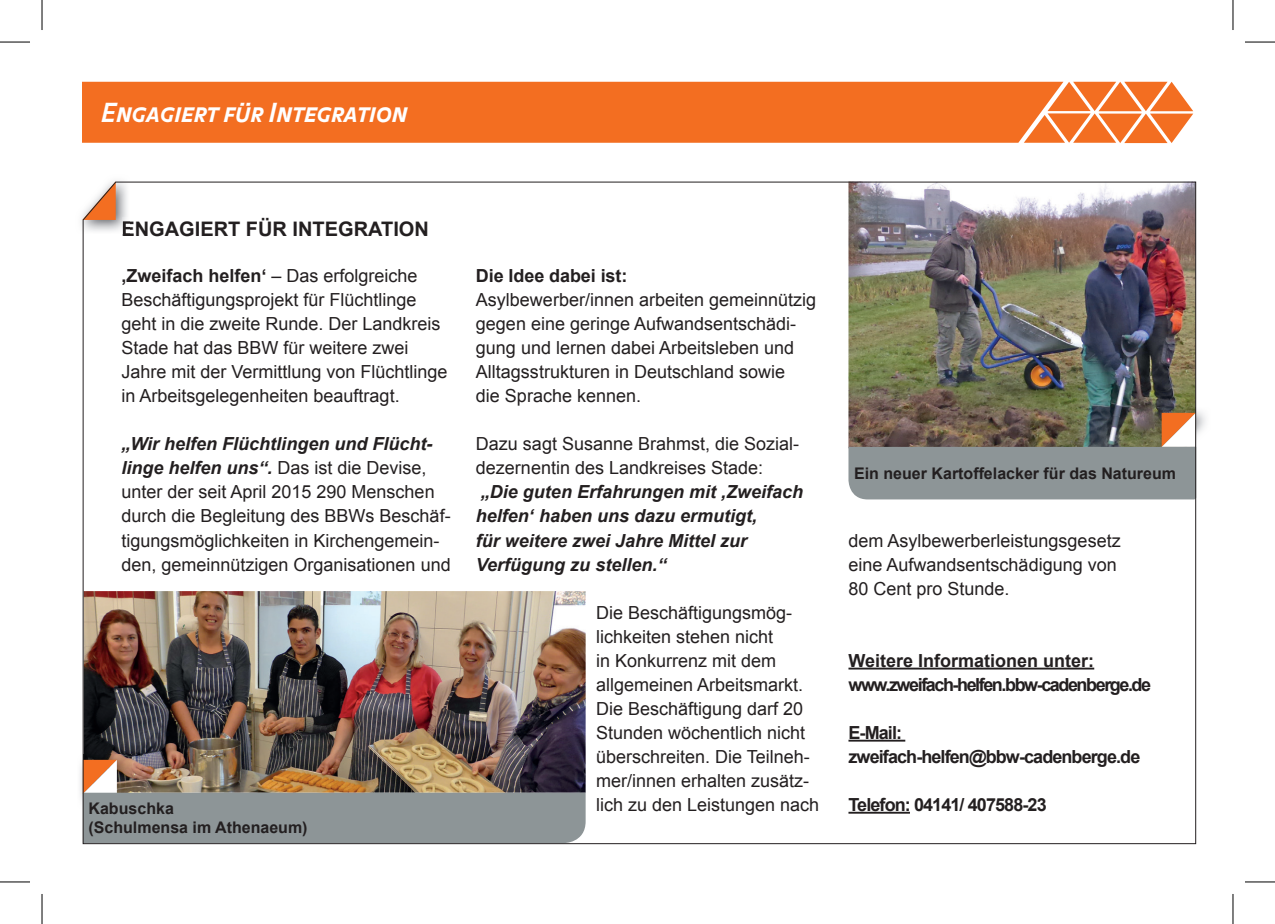
<style>
.page{position:relative;width:1275px;height:924px;background:#fff}
.page>*{position:absolute;margin:0;border:0;box-sizing:border-box;transform-origin:0 0}
.t1{font:italic 26px "Balance Bold Caps";color:#fff}
.t2{font:700 20px "Arial";color:#231f20}
.t3{font:18px/24px "Arial";color:#231f20}
.t4{font:italic 700 18px/24px "Arial";color:#231f20}
.t5{font:700 18px/24px "Arial";letter-spacing:-.08em;color:#231f20}
.t6{font:700 18px/24px "Arial";letter-spacing:-.05em;color:#231f20}
.t7{font:700 18px "Arial";letter-spacing:-.005em;color:#231f20}
.t8{font:700 16px/19.2px "Arial";color:#231f20}
.s1{font-weight:700}
.s2{font-weight:700;font-style:italic}
</style>
<div class="page">
<svg style="left:1063px;top:82px;width:130px;height:61px"></svg>
<div style="left:82px;top:82px;width:981px;height:61px;background:#f36e21"></div>
<img style="left:1196px;top:407px;width:10px;height:54px">
<img style="left:82px;top:181px;width:1114px;height:663px">
<hr style="left:848px;top:667px;width:246px;height:2px;background:#231f20">
<hr style="left:848px;top:739px;width:57px;height:2px;background:#231f20">
<hr style="left:848px;top:811px;width:62px;height:2px;background:#231f20">
<hr style="left:0;top:42px;width:30px;height:1px;background:#000">
<hr style="left:1245px;top:42px;width:30px;height:1px;background:#000">
<hr style="left:0;top:881px;width:30px;height:1px;background:#000">
<hr style="left:1245px;top:881px;width:30px;height:1px;background:#000">
<hr style="left:42px;top:0;width:1px;height:30px;background:#000">
<hr style="left:42px;top:893px;width:1px;height:30px;background:#000">
<hr style="left:1232px;top:0;width:1px;height:30px;background:#000">
<hr style="left:1232px;top:893px;width:1px;height:30px;background:#000">
<h1 class="t1" style="left:101px;top:97px;width:308px">Engagiert für Integration</h1>
<p class="t2" style="left:121px;top:215px;width:309px">ENGAGIERT FÜR INTEGRATION</p>
<p class="t3" style="left:121px;top:264px;width:328px"><span class="s1">‚Zweifach helfen‘</span> – Das erfolgreiche Beschäftigungsprojekt für Flüchtlinge geht in die zweite Runde. Der Landkreis Stade hat das BBW für weitere zwei Jahre mit der Vermittlung von Flüchtlinge in Arbeitsgelegenheiten beauftragt.</p>
<p class="t3" style="left:121px;top:432px;width:331px"><span class="s2">„Wir helfen Flüchtlingen und Flücht&shy;linge helfen uns“.</span> Das ist die Devise, unter der seit April 2015 290 Menschen durch die Begleitung des BBWs Beschäf&shy;tigungsmöglichkeiten in Kirchengemein&shy;den, gemeinnützigen Organisationen und</p>
<p class="t8" style="left:89px;top:799px;width:221px">Kabuschka<br>(Schulmensa im Athenaeum)</p>
<p class="t3" style="left:121px;top:816px;width:234px">Kommunen gefunden haben.</p>
<p class="t7" style="left:476px;top:264px;width:153px">Die Idee dabei ist:</p>
<p class="t3" style="left:476px;top:288px;width:342px">Asylbewerber/innen arbeiten gemeinnützig gegen eine geringe Auf wands ent schä di&shy;gung und lernen dabei Arbeitsleben und Alltagsstrukturen in Deutschland sowie<br>die Sprache kennen.</p>
<p class="t3" style="left:476px;top:432px;width:325px">Dazu sagt Susanne Brahmst, die Sozial&shy;dezernentin des Landkreises Stade:</p>
<p class="t4" style="left:476px;top:480px;width:329px">„Die guten Erfahrungen mit ‚Zweifach helfen‘ haben uns dazu ermutigt,<br>für weitere zwei Jahre Mittel zur<br>Verfügung zu stellen.“</p>
<p class="t3" style="left:596px;top:600px;width:225px">Die Beschäftigungsmög&shy;lichkeiten stehen nicht<br>in Konkurrenz mit dem allgemeinen Arbeitsmarkt.<br>Die Beschäftigung darf 20<br>Stunden wöchentlich nicht überschreiten. Die Teilneh&shy;mer/innen erhalten zusätz&shy;lich zu den Leistungen nach</p>
<p class="t8" style="left:854px;top:464px;width:323px">Ein neuer Kartoffelacker für das Natureum</p>
<p class="t3" style="left:848px;top:528px;width:274px">dem Asylbewerberleistungsgesetz eine Aufwands entschädigung von<br>80 Cent pro Stunde.</p>
<p class="t5" style="left:848px;top:648px;width:304px">Weitere Informationen unter: www.zweifach-helfen.bbw-cadenberge.de</p>
<p class="t6" style="left:848px;top:720px;width:293px">E-Mail: zweifach-helfen@bbw-cadenberge.de</p>
<p class="t6" style="left:848px;top:792px;width:200px">Telefon: 04141/ 407588-23</p>
</div>
